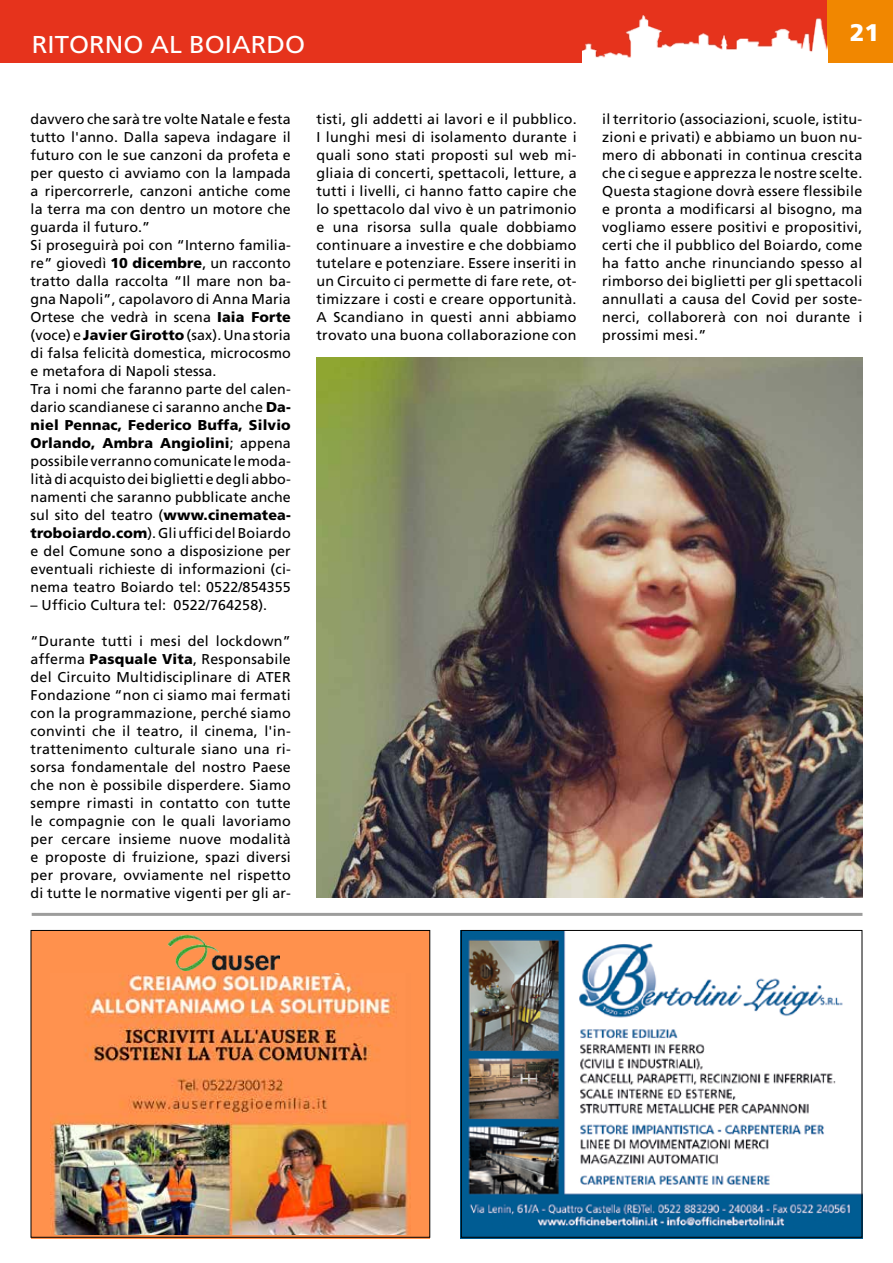
<style>
.page{position:relative;width:893px;height:1263px;background:#fff}
.page>*{position:absolute;margin:0;border:0;box-sizing:border-box;transform-origin:0 0}
.t1{font:24.45px "Frutiger";color:#fff;scale:1.06 1}
.t2{font:900 24px "Frutiger";color:#fff}
.t3{font:14.25px/18px "Frutiger";letter-spacing:.01em;color:#000;text-align:justify}
.s1{font-weight:900}
</style>
<div class="page">
<div style="left:32px;top:930px;width:398px;height:309px;background:#ff914d"></div>
<img style="left:51px;top:974px;width:358px;height:261px">
<img style="left:167px;top:934px;width:113px;height:36px">
<img style="left:461px;top:932px;width:401px;height:306px">
<div style="left:461px;top:930px;width:401px;height:307px;border:1px solid #000"></div>
<div style="left:0;top:0;width:893px;height:63px;background:#e6331c"></div>
<div style="left:827px;top:0;width:66px;height:63px;background:#f18700"></div>
<img style="left:583px;top:16px;width:244px;height:47px">
<hr style="left:32px;top:913px;width:830px;height:3px;background:#9d9d9c">
<img style="left:316px;top:358px;width:546px;height:540px">
<h1 class="t1" style="left:32px;top:30px;width:259px">RITORNO AL BOIARDO</h1>
<h2 class="t2" style="left:850px;top:19px;width:31px">21</h2>
<p class="t3" style="left:31px;top:110px;width:262px;text-align:left">davvero che sarà tre volte Natale e festa tutto l'anno. Dalla sapeva indagare il futuro con le sue canzoni da profeta e per questo ci avviamo con la lampada a ripercorrerle, canzoni antiche come la terra ma con dentro un motore che guarda il futuro.”<br>Si proseguirà poi con “Interno familia&shy;re” giovedì <span class="s1">10 dicembre</span>, un racconto tratto dalla raccolta “Il mare non ba&shy;gna Napoli”, capolavoro di Anna Maria Ortese che vedrà in scena <span class="s1">Iaia Forte </span>(voce) e <span class="s1">Javier Girotto</span> (sax). Una storia di falsa felicità domestica, microcosmo e metafora di Napoli stessa.<br>Tra i nomi che faranno parte del calen&shy;dario scandianese ci saranno anche <span class="s1">Da&shy;niel Pennac, Federico Buffa, Silvio Orlando, Ambra Angiolini</span>; appena possibile verranno comunicate le moda&shy;lità di acquisto dei biglietti e degli abbo&shy;namenti che saranno pubblicate anche sul sito del teatro (<span class="s1">www.cinematea&shy;troboiardo.com</span>). Gli uffici del Boiardo e del Comune sono a disposizione per eventuali richieste di informazioni (ci&shy;nema teatro Boiardo tel: 0522/854355</p>
<p class="t3" style="left:31px;top:596px;width:238px">– Ufficio Cultura tel: 0522/764258).</p>
<p class="t3" style="left:31px;top:632px;width:262px">“Durante tutti i mesi del lockdown” afferma <span class="s1">Pasquale Vita</span>, Responsabile del Circuito Multidisciplinare di ATER Fondazione “non ci siamo mai fermati con la programmazione, perché siamo convinti che il teatro, il cinema, l'in&shy;trattenimento culturale siano una ri&shy;sorsa fondamentale del nostro Paese che non è possibile disperdere. Siamo sempre rimasti in contatto con tutte le compagnie con le quali lavoriamo per cercare insieme nuove modalità e proposte di fruizione, spazi diversi per provare, ovviamente nel rispetto di tutte le normative vigenti per gli ar-</p>
<p class="t3" style="left:316px;top:110px;width:262px">tisti, gli addetti ai lavori e il pubblico.<br>I lunghi mesi di isolamento durante i quali sono stati proposti sul web mi&shy;gliaia di concerti, spettacoli, letture, a tutti i livelli, ci hanno fatto capire che lo spettacolo dal vivo è un patrimonio e una risorsa sulla quale dobbiamo continuare a investire e che dobbiamo tutelare e potenziare. Essere inseriti in un Circuito ci permette di fare rete, ot&shy;timizzare i costi e creare opportunità.<br>A Scandiano in questi anni abbiamo trovato una buona collaborazione con</p>
<p class="t3" style="left:602px;top:110px;width:262px">il territorio (associazioni, scuole, istitu&shy;zioni e privati) e abbiamo un buon nu&shy;mero di abbonati in continua crescita che ci segue e apprezza le nostre scelte.<br>Questa stagione dovrà essere flessibile e pronta a modificarsi al bisogno, ma vogliamo essere positivi e propositivi, certi che il pubblico del Boiardo, come ha fatto anche rinunciando spesso al rimborso dei biglietti per gli spettacoli annullati a causa del Covid per soste&shy;nerci, collaborerà con noi durante i prossimi mesi.”</p>
</div>
